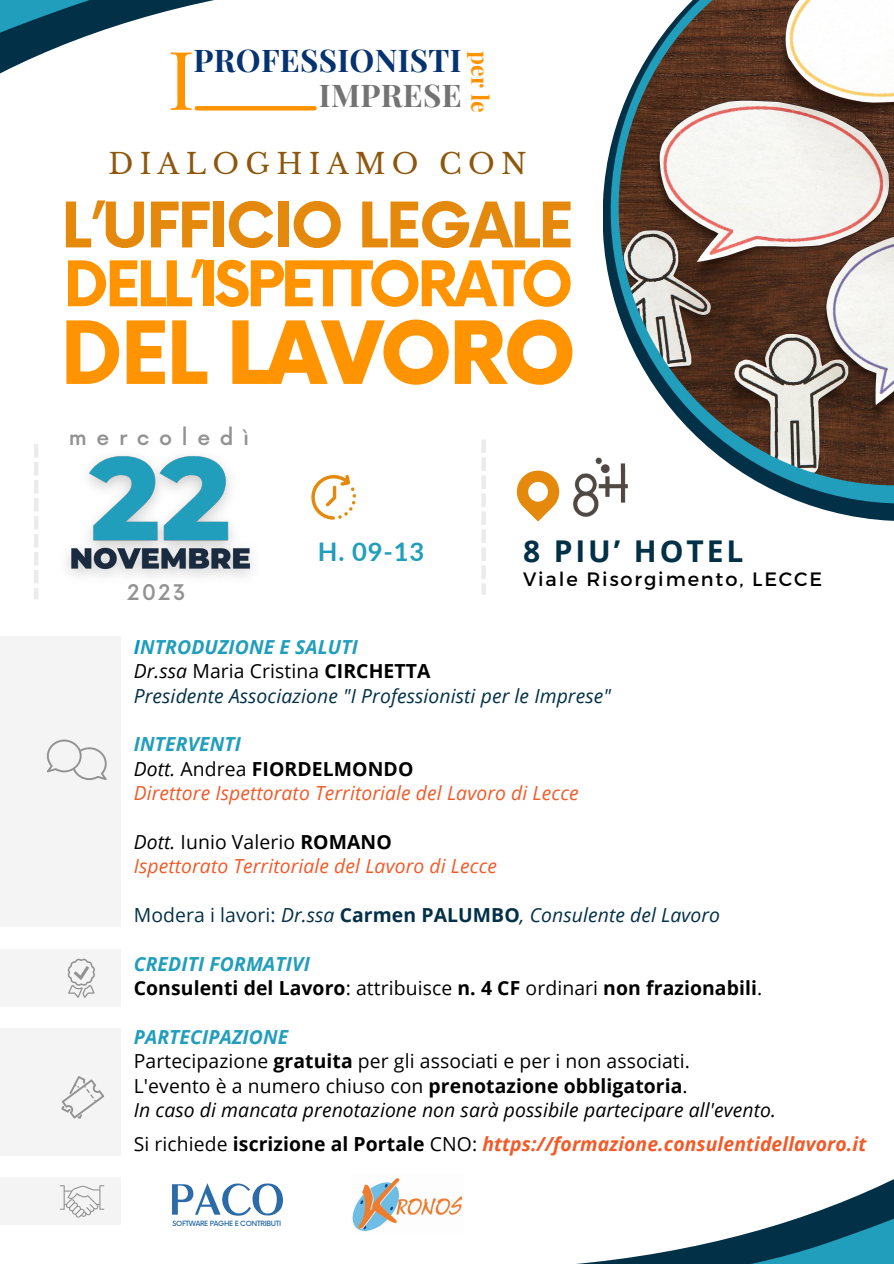
<style>
.page{position:relative;width:894px;height:1264px;background:#fff}
.page>*{position:absolute;margin:0;border:0;box-sizing:border-box;transform-origin:0 0}
.t1{font:900 84.6px "Now";letter-spacing:-.04em;color:#ff9400}
.t2{font:81.3px "Playfair Display";color:#ff9400}
.t3{font:700 61.2px "Now";letter-spacing:-.065em;color:#ff9400}
.t4{font:700 61.2px "Now";letter-spacing:-.035em;color:#e4890b}
.t5{font:700 31.35px "Playfair Display";letter-spacing:.01em;color:#063370}
.t6{font:700 31.35px "Playfair Display";letter-spacing:.01em;color:#737373}
.t7{font:700 30px "Open Sans";letter-spacing:.095em;color:#023047}
.t8{font:28.35px "Libre Baskerville";letter-spacing:.22em;color:#8d570d}
.t9{font:700 25.65px "Lato";color:#219ebc}
.t10{font:700 23.1px "Playfair Display";color:#ff9400}
.t11{font:500 21px "Now";color:#929292}
.t12{font:500 20.7px "Now";letter-spacing:.465em;color:#929292}
.t13{font:19.35px "Open Sans";letter-spacing:.005em;color:#000}
.t14{font:italic 19.35px "Open Sans";letter-spacing:.005em;color:#023047}
.t15{font:italic 19.35px "Open Sans";letter-spacing:.005em;color:#f15a29}
.t16{font:700 19.35px "Open Sans";letter-spacing:.005em;color:#000}
.t17{font:italic 700 19.35px "Open Sans";letter-spacing:.005em;color:#f15a29}
.t18{font:italic 19.35px "Open Sans";letter-spacing:.005em;color:#000}
.t19{font:italic 700 19.35px "Open Sans";letter-spacing:.005em;color:#219ebc}
.t20{font:19.35px "Montserrat";letter-spacing:.095em;color:#000}
.t21{font:500 7.05px "Now";letter-spacing:-.045em;color:#2a6ba8}
.s1{font-weight:700}
.s2{color:#0094d4}
.s3{font-style:italic}
.s4{font-weight:400;font-style:italic}
.s5{font-weight:400}
.s6{font-style:normal}
.s7{font-weight:700;font-style:normal}
.s8{font-weight:400;font-style:normal;color:#000}
.s9{font-style:normal;color:#000}
</style>
<div class="page">
<svg style="left:0;top:0;width:215px;height:74px"></svg>
<svg style="left:603px;top:149px;width:290px;height:372px"></svg>
<svg style="left:610px;top:120px;width:283px;height:383px"></svg>
<img style="left:618px;top:0;width:275px;height:485px">
<hr style="left:197px;top:106px;width:117px;height:4px;background:#ff9400">
<svg style="left:586px;top:1179px;width:307px;height:84px"></svg>
<svg style="left:516px;top:470px;width:43px;height:51px"></svg>
<div style="left:0;top:635px;width:121px;height:291px;background:#f4f4f4"></div>
<div style="left:0;top:949px;width:120px;height:58px;background:#f4f4f4"></div>
<svg style="left:47px;top:739px;width:59px;height:41px"></svg>
<svg style="left:67px;top:958px;width:28px;height:39px"></svg>
<div style="left:0;top:1027px;width:120px;height:128px;background:#f4f4f4"></div>
<div style="left:0;top:1176px;width:120px;height:48px;background:#f4f4f4"></div>
<svg style="left:60px;top:1185px;width:44px;height:32px"></svg>
<img style="left:352px;top:1178px;width:111px;height:53px">
<img style="left:172px;top:1183px;width:111px;height:33px">
<svg style="left:34px;top:444px;width:4px;height:155px"></svg>
<svg style="left:481px;top:439px;width:4px;height:155px"></svg>
<svg style="left:311px;top:475px;width:45px;height:44px"></svg>
<img style="left:573px;top:446px;width:66px;height:75px">
<svg style="left:61px;top:1076px;width:43px;height:42px"></svg>
<img style="left:67px;top:455px;width:185px;height:122px">
<p class="t2" style="left:167px;top:22px;width:29px">I</p>
<p class="t5" style="left:193px;top:38px;width:269px">PROFESSIONISTI</p>
<p class="t10" style="left:496px;top:51px;width:63px;rotate:90deg">per le</p>
<p class="t6" style="left:319px;top:73px;width:144px">IMPRESE</p>
<p class="t8" style="left:108px;top:146px;width:419px">DIALOGHIAMO CON</p>
<p class="t4" style="left:61px;top:192px;width:513px">L’UFFICIO LEGALE</p>
<p class="t3" style="left:63px;top:251px;width:511px">DELL’ISPETTORATO</p>
<p class="t1" style="left:60px;top:308px;width:517px"><span class="s1">DEL</span> LAVORO</p>
<p class="t12" style="left:69px;top:426px;width:182px">mercoledì</p>
<p class="t11" style="left:127px;top:581px;width:60px">2023</p>
<p class="t9" style="left:318px;top:535px;width:108px">H. 09-13</p>
<p class="t7" style="left:523px;top:529px;width:222px">8 PIU’ HOTEL</p>
<p class="t20" style="left:523px;top:567px;width:301px">Viale Risorgimento, LECCE</p>
<p class="t19" style="left:134px;top:633px;width:226px"><span class="s2">I</span>NTRODUZIONE E SALUTI</p>
<p class="t13" style="left:134px;top:657px;width:298px"><span class="s3">Dr.ssa</span> Maria Cristina <span class="s1">CIRCHETTA</span></p>
<p class="t14" style="left:134px;top:682px;width:478px">Presidente Associazione "I Professionisti per le Imprese"</p>
<p class="t19" style="left:134px;top:730px;width:109px">INTERVENTI</p>
<p class="t16" style="left:134px;top:755px;width:281px"><span class="s4">Dott.</span> <span class="s5">Andrea</span> FIORDELMONDO</p>
<p class="t15" style="left:134px;top:779px;width:446px">Direttore Ispettorato Territoriale del Lavoro di Lecce</p>
<p class="t13" style="left:134px;top:828px;width:259px"><span class="s3">Dott.</span> Iunio Valerio <span class="s1">ROMANO</span></p>
<p class="t15" style="left:134px;top:852px;width:364px">Ispettorato Territoriale del Lavoro di Lecce</p>
<p class="t14" style="left:134px;top:901px;width:587px"><span class="s6">Modera i lavori:</span> Dr.ssa <span class="s7">Carmen PALUMBO</span>, Consulente del Lavoro</p>
<p class="t19" style="left:134px;top:950px;width:177px">CREDITI FORMATIVI</p>
<p class="t16" style="left:134px;top:974px;width:629px">Consulenti del Lavoro<span class="s5">: attribuisce</span> n. 4 CF <span class="s5">ordinari</span> non frazionabili<span class="s5">.</span></p>
<p class="t19" style="left:134px;top:1023px;width:156px">PARTECIPAZIONE</p>
<p class="t13" style="left:134px;top:1047px;width:557px">Partecipazione <span class="s1">gratuita</span> per gli associati e per i non associati.</p>
<p class="t13" style="left:134px;top:1072px;width:555px">L'evento è a numero chiuso con <span class="s1">prenotazione obbligatoria</span>.</p>
<p class="t18" style="left:134px;top:1096px;width:643px">In caso di mancata prenotazione non sarà possibile partecipare all'evento.</p>
<p class="t17" style="left:134px;top:1130px;width:733px"><span class="s8">Si richiede</span> <span class="s9">iscrizione al Portale</span> <span class="s8">CNO:</span> https://formazione.consulentidellavoro.it</p>
<p class="t21" style="left:172px;top:1219px;width:110px">SOFTWARE PAGHE E CONTRIBUTI</p>
</div>
